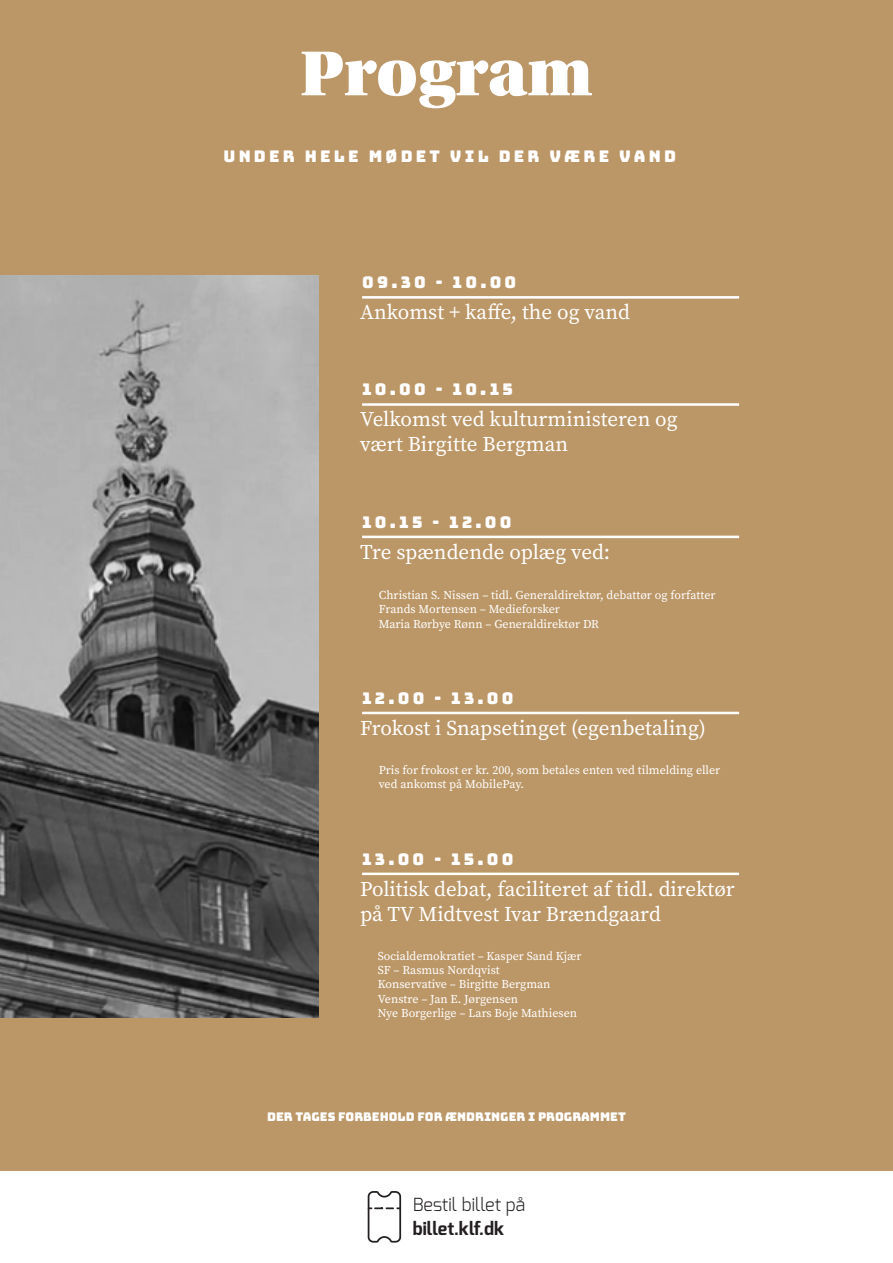
<style>
.page{position:relative;width:893px;height:1263px;background:#bb9666}
.page>*{position:absolute;margin:0;border:0;box-sizing:border-box;transform-origin:0 0}
.Headline_Text_-_Utop{font:67.05px "Utopia Std Black Headline";color:#fff}
.Section_Header_-_14p{font:21px/25.2px "Source Serif Pro";color:#fff}
.Overskrift{font:300 18px "Exo";color:#231f20}
.Overskrift-2{font:700 18px "Exo";color:#231f20}
.Section_Header_-_Rig{font:16.05px "Bungee";letter-spacing:.2em;color:#fff}
.Section_Body_Text{font:12px/14.4px "Source Serif Pro";color:#fff}
.t1{font:12px "Bungee";color:#fff}
</style>
<div class="page">
<hr style="left:362px;top:296px;width:377px;height:3px;background:#fff">
<hr style="left:362px;top:403px;width:377px;height:3px;background:#fff">
<hr style="left:362px;top:536px;width:377px;height:2px;background:#fff">
<hr style="left:362px;top:712px;width:377px;height:2px;background:#fff">
<hr style="left:362px;top:872px;width:377px;height:3px;background:#fff">
<img style="left:0;top:275px;width:319px;height:742px">
<div style="left:0;top:1172px;width:893px;height:91px;background:#fff"></div>
<svg style="left:368px;top:1191px;width:33px;height:51px"></svg>
<p class="Headline_Text_-_Utop" style="left:300px;top:38px;width:294px">Program</p>
<p class="Section_Header_-_Rig" style="left:223px;top:147px;width:454px">UNDER HELE MØDET VIL DER VÆRE VAND</p>
<p class="Section_Header_-_Rig" style="left:362px;top:273px;width:156px">09.30 - 10.00</p>
<p class="Section_Header_-_14p" style="left:360px;top:299px;width:271px">Ankomst + kaffe, the og vand</p>
<p class="Section_Header_-_Rig" style="left:362px;top:380px;width:152px">10.00 - 10.15</p>
<p class="Section_Header_-_14p" style="left:360px;top:407px;width:319px">Velkomst ved kulturministeren og</p>
<p class="Section_Header_-_14p" style="left:360px;top:432px;width:210px">vært Birgitte Bergman</p>
<p class="Section_Header_-_Rig" style="left:362px;top:513px;width:151px">10.15 - 12.00</p>
<p class="Section_Header_-_14p" style="left:360px;top:539px;width:252px">Tre spændende oplæg ved:</p>
<p class="Section_Body_Text" style="left:379px;top:587px;width:338px">Christian S. Nissen – tidl. Generaldirektør, debattør og forfatter</p>
<p class="Section_Body_Text" style="left:379px;top:602px;width:183px">Frands Mortensen – Medieforsker</p>
<p class="Section_Body_Text" style="left:379px;top:616px;width:222px">Maria Rørbye Rønn – Generaldirektør DR</p>
<p class="Section_Header_-_Rig" style="left:362px;top:689px;width:153px">12.00 - 13.00</p>
<p class="Section_Header_-_14p" style="left:360px;top:715px;width:347px">Frokost i Snapsetinget (egenbetaling)</p>
<p class="Section_Body_Text" style="left:379px;top:763px;width:343px">Pris for frokost er kr. 200, som betales enten ved tilmelding eller ved ankomst på MobilePay.</p>
<p class="Section_Header_-_Rig" style="left:362px;top:850px;width:153px">13.00 - 15.00</p>
<p class="Section_Header_-_14p" style="left:360px;top:876px;width:376px">Politisk debat, faciliteret af tidl. direktør på TV Midtvest Ivar Brændgaard</p>
<p class="Section_Body_Text" style="left:378px;top:948px;width:205px">Socialdemokratiet – Kasper Sand Kjær</p>
<p class="Section_Body_Text" style="left:378px;top:963px;width:124px">SF – Rasmus Nordqvist</p>
<p class="Section_Body_Text" style="left:378px;top:977px;width:174px">Konservative – Birgitte Bergman</p>
<p class="Section_Body_Text" style="left:378px;top:991px;width:142px">Venstre – Jan E. Jørgensen</p>
<p class="Section_Body_Text" style="left:378px;top:1006px;width:201px">Nye Borgerlige – Lars Boje Mathiesen</p>
<p class="t1" style="left:267px;top:1109px;width:360px">DER TAGES FORBEHOLD FOR ÆNDRINGER I PROGRAMMET</p>
<p class="Overskrift" style="left:413px;top:1193px;width:114px">Bestil billet på</p>
<p class="Overskrift-2" style="left:413px;top:1216px;width:93px">billet.klf.dk</p>
</div>
